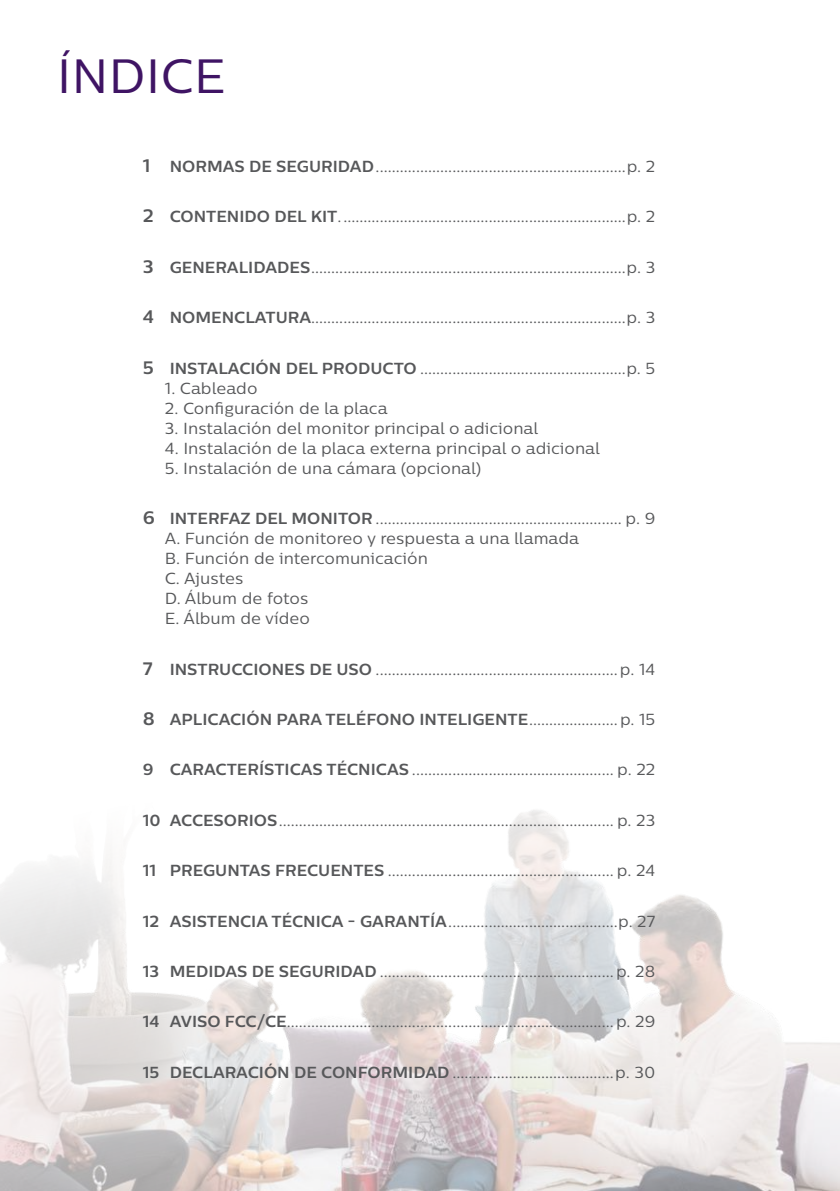
<style>
.page{position:relative;width:840px;height:1191px;background:#fff}
.page>*{position:absolute;margin:0;border:0;box-sizing:border-box;transform-origin:0 0}
.t1{font:48px "Centrale Sans";color:#3f1464}
.t2{font:16px/20px "Centrale Sans";color:#57585a}
.t3{font:700 16px "Centrale Sans";color:#57585a}
.s1{font-weight:700;font-size:18px}
.s2{font-weight:700}
.s3{font-size:18px}
.s4{font-weight:400}
</style>
<div class="page">
<img style="left:0;top:810px;width:839px;height:381px">
<h1 class="t1" style="left:57px;top:46px;width:170px">ÍNDICE</h1>
<p class="t2" style="left:143px;top:156px;width:513px"><span class="s1">1</span> <span class="s2">NORMAS DE SEGURIDAD</span>..............................................................p. 2</p>
<p class="t2" style="left:143px;top:206px;width:514px"><span class="s1">2</span> <span class="s2">CONTENIDO DEL KIT</span>.......................................................................p. 2</p>
<p class="t2" style="left:143px;top:257px;width:514px"><span class="s1">3</span> <span class="s2">GENERALIDADES</span>..............................................................................p. 3</p>
<p class="t2" style="left:143px;top:307px;width:514px"><span class="s1">4</span> <span class="s2">NOMENCLATURA</span>..............................................................................p. 3</p>
<p class="t2" style="left:143px;top:358px;width:514px"><span class="s1">5</span> <span class="s2">INSTALACIÓN DEL PRODUCTO</span> ...................................................p. 5</p>
<p class="t2" style="left:165px;top:378px;width:94px">1. Cableado</p>
<p class="t2" style="left:165px;top:398px;width:224px">2. Configuración de la placa</p>
<p class="t2" style="left:165px;top:418px;width:375px">3. Instalación del monitor principal o adicional</p>
<p class="t2" style="left:165px;top:438px;width:436px">4. Instalación de la placa externa principal o adicional</p>
<p class="t2" style="left:165px;top:458px;width:318px">5. Instalación de una cámara (opcional)</p>
<p class="t2" style="left:165px;top:508px;width:492px;text-indent:-22px"><span class="s1">6</span> <span class="s2">INTERFAZ DEL MONITOR</span> ............................................................. p. 9<br>A. Función de monitoreo y respuesta a una llamada<br>B. Función de intercomunicación<br>C. Ajustes<br>D. Álbum de fotos<br>E. Álbum de vídeo</p>
<p class="t2" style="left:143px;top:658px;width:514px"><span class="s1">7</span> <span class="s2">INSTRUCCIONES DE USO</span> ............................................................p. 14</p>
<p class="t3" style="left:143px;top:709px;width:514px"><span class="s3">8</span> APLICACIÓN PARA TELÉFONO INTELIGENTE<span class="s4">......................p. 15</span></p>
<p class="t2" style="left:143px;top:759px;width:514px"><span class="s2">9 CARACTERÍSTICAS TÉCNICAS</span> .................................................. p. 22</p>
<p class="t2" style="left:143px;top:810px;width:514px"><span class="s2">10 ACCESORIOS</span>................................................................................... p. 23</p>
<p class="t2" style="left:143px;top:860px;width:514px"><span class="s2">11 PREGUNTAS FRECUENTES</span> ........................................................ p. 24</p>
<p class="t2" style="left:143px;top:910px;width:514px"><span class="s2">12 ASISTENCIA TÉCNICA - GARANTÍA</span>..........................................p. 27</p>
<p class="t2" style="left:143px;top:961px;width:514px"><span class="s2">13 MEDIDAS DE SEGURIDAD</span> ..........................................................p. 28</p>
<p class="t2" style="left:143px;top:1011px;width:514px"><span class="s2">14 AVISO FCC/CE</span>.................................................................................p. 29</p>
<p class="t2" style="left:143px;top:1062px;width:514px"><span class="s2">15 DECLARACIÓN DE CONFORMIDAD</span> ........................................p. 30</p>
</div>
